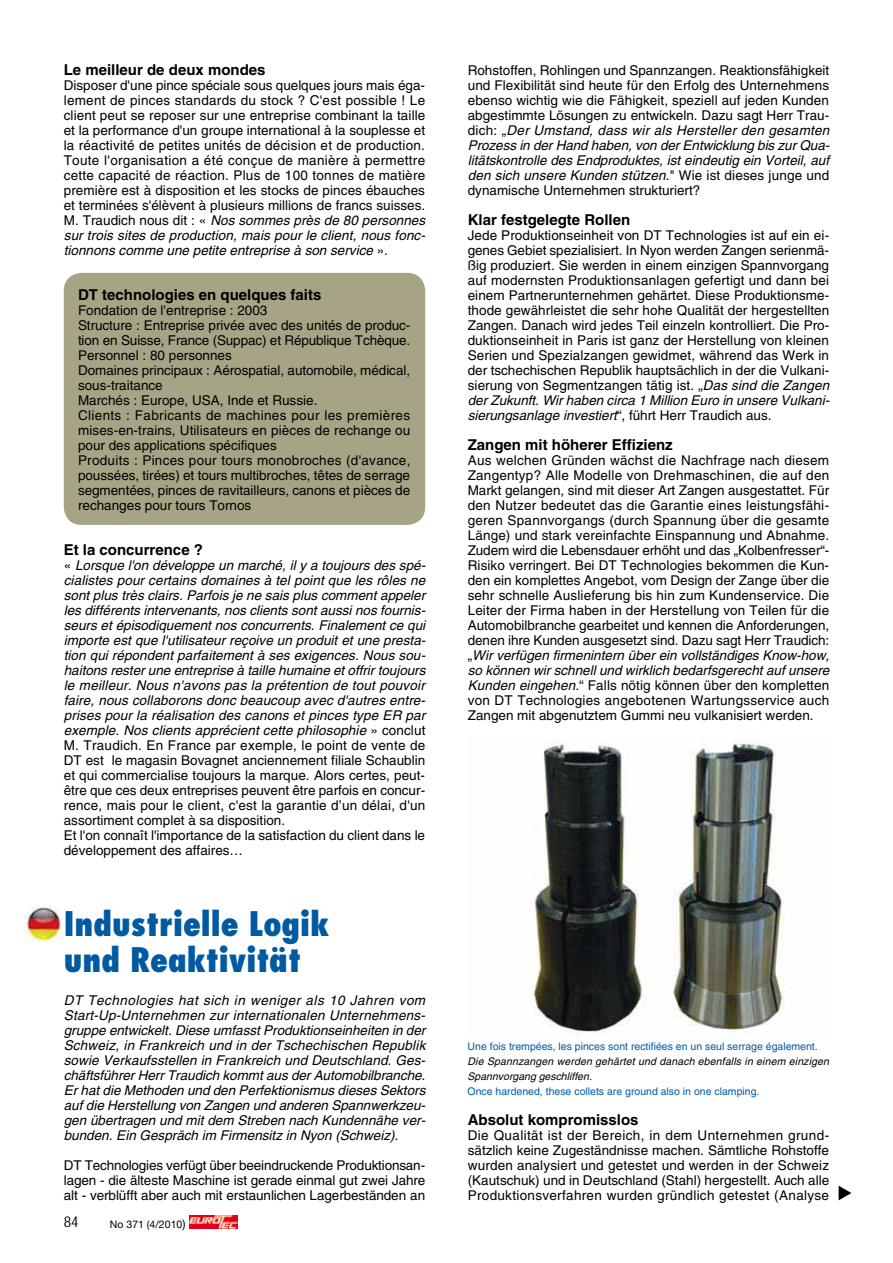
<style>
.page{position:relative;width:893px;height:1263px;background:#fff}
.page>*{position:absolute;margin:0;border:0;box-sizing:border-box;transform-origin:0 0}
.t1{font:800 condensed 33px/36px "Futura";color:#005aa2}
.t2{font:700 15px "Helvetica";color:#000}
.t3{font:13.5px/15px "Helvetica";color:#000;text-align:justify}
.t4{font:italic 13.5px/15px "Helvetica";color:#000}
.t5{font:10.5px "Helvetica";color:#005aa2}
.t6{font:italic 10.5px/15px "Helvetica";letter-spacing:.015em;color:#000}
.t7{font:10.5px "Helvetica Neue";color:#000}
.s1{font-style:italic}
.s2{font-style:normal}
.s3{font-size:12px}
</style>
<div class="page">
<svg style="left:189px;top:1215px;width:49px;height:13px"></svg>
<img style="left:190px;top:1215px;width:47px;height:13px">
<img style="left:24px;top:906px;width:38px;height:38px;border-radius:10px">
<div style="left:64px;top:273px;width:361px;height:252px;background:#a7a486;border-radius:18px"></div>
<img style="left:534px;top:741px;width:260px;height:292px">
<p class="t2" style="left:64px;top:64px;width:203px">Le meilleur de deux mondes</p>
<p class="t3" style="left:64px;top:79px;width:363px">Disposer d'une pince spéciale sous quelques jours mais éga&shy;lement de pinces standards du stock ? C'est possible ! Le client peut se reposer sur une entreprise combinant la taille et la performance d'un groupe international à la souplesse et la réactivité de petites unités de décision et de production.<br>Toute l'organisation a été conçue de manière à permettre cette capacité de réaction. Plus de 100 tonnes de matière première est à disposition et les stocks de pinces ébauches et terminées s'élèvent à plusieurs millions de francs suisses.<br>M. Traudich nous dit : « <span class="s1">Nos sommes près de 80 personnes sur trois sites de production, mais pour le client, nous fonc&shy;tionnons comme une petite entreprise à son service</span> ».</p>
<p class="t2" style="left:78px;top:289px;width:245px">DT technologies en quelques faits</p>
<p class="t3" style="left:78px;top:304px;width:334px;text-align:left">Fondation de l'entreprise : 2003<br>Structure : Entreprise privée avec des unités de produc&shy;tion en Suisse, France (Suppac) et République Tchèque.<br>Personnel : 80 personnes<br>Domaines principaux : Aérospatial, automobile, médical, sous-traitance<br>Marchés : Europe, USA, Inde et Russie.<br>Clients : Fabricants de machines pour les premières mises-en-trains, Utilisateurs en pièces de rechange ou pour des applications spécifiques<br>Produits : Pinces pour tours monobroches (d'avance, poussées, tirées) et tours multibroches, têtes de serrage segmentées, pinces de ravitailleurs, canons et pièces de rechanges pour tours Tornos</p>
<p class="t2" style="left:64px;top:544px;width:141px">Et la concurrence ?</p>
<p class="t4" style="left:64px;top:559px;width:363px"><span class="s2">«</span> Lorsque l'on développe un marché, il y a toujours des spé&shy;cialistes pour certains domaines à tel point que les rôles ne sont plus très clairs. Parfois je ne sais plus comment appeler les différents intervenants, nos clients sont aussi nos fournis&shy;seurs et épisodiquement nos concurrents. Finalement ce qui importe est que l'utilisateur reçoive un produit et une presta&shy;tion qui répondent parfaitement à ses exigences. Nous sou&shy;haitons rester une entreprise à taille humaine et offrir toujours le meilleur. Nous n'avons pas la prétention de tout pouvoir faire, nous collaborons donc beaucoup avec d'autres entre&shy;prises pour la réalisation des canons et pinces type ER par exemple. Nos clients apprécient cette philosophie <span class="s2">» conclut M. Traudich. En France par exemple, le point de vente de DT est le magasin Bovagnet anciennement filiale Schaublin et qui commercialise toujours la marque. Alors certes, peut&shy;être que ces deux entreprises peuvent être parfois en concur&shy;rence, mais pour le client, c'est la garantie d’un délai, d'un assortiment complet à sa disposition.<br>Et l'on connaît l'importance de la satisfaction du client dans le développement des affaires…</span></p>
<h1 class="t1" style="left:64px;top:909px;width:267px">Industrielle Logik und Reaktivität</h1>
<p class="t4" style="left:64px;top:994px;width:363px;text-align:justify">DT Technologies hat sich in weniger als 10 Jahren vom Start-Up-Unternehmen zur internationalen Unternehmens&shy;gruppe entwickelt. Diese umfasst Produktionseinheiten in der Schweiz, in Frankreich und in der Tschechischen Republik sowie Verkaufsstellen in Frankreich und Deutschland. Ges&shy;chäftsführer Herr Traudich kommt aus der Automobilbranche.<br>Er hat die Methoden und den Perfektionismus dieses Sektors auf die Herstellung von Zangen und anderen Spannwerkzeu&shy;gen übertragen und mit dem Streben nach Kundennähe ver&shy;bunden. Ein Gespräch im Firmensitz in Nyon (Schweiz).</p>
<p class="t3" style="left:64px;top:1159px;width:363px">DT Technologies verfügt über beeindruckende Produktionsan&shy;lagen - die älteste Maschine ist gerade einmal gut zwei Jahre alt - verblüfft aber auch mit erstaunlichen Lagerbeständen an</p>
<p class="t7" style="left:71px;top:1220px;width:116px">✔ No 371 (4/2010<span class="s3">)</span></p>
<p class="t3" style="left:468px;top:64px;width:363px">Rohstoffen, Rohlingen und Spannzangen. Reaktionsfähigkeit und Flexibilität sind heute für den Erfolg des Unternehmens ebenso wichtig wie die Fähigkeit, speziell auf jeden Kunden abgestimmte Lösungen zu entwickeln. Dazu sagt Herr Trau&shy;dich: „<span class="s1">Der Umstand, dass wir als Hersteller den gesamten Prozess in der Hand haben, von der Entwicklung bis zur Qua&shy;litätskontrolle des Endproduktes, ist eindeutig ein Vorteil, auf den sich unsere Kunden stützen</span>." Wie ist dieses junge und dynamische Unternehmen strukturiert?</p>
<p class="t2" style="left:468px;top:214px;width:164px">Klar festgelegte Rollen</p>
<p class="t3" style="left:468px;top:229px;width:363px">Jede Produktionseinheit von DT Technologies ist auf ein ei&shy;genes Gebiet spezialisiert. In Nyon werden Zangen serienmä&shy;ßig produziert. Sie werden in einem einzigen Spannvorgang auf modernsten Produktionsanlagen gefertigt und dann bei einem Partnerunternehmen gehärtet. Diese Produktionsme&shy;thode gewährleistet die sehr hohe Qualität der hergestellten Zangen. Danach wird jedes Teil einzeln kontrolliert. Die Pro&shy;duktionseinheit in Paris ist ganz der Herstellung von kleinen Serien und Spezialzangen gewidmet, während das Werk in der tschechischen Republik hauptsächlich in der die Vulkani&shy;sierung von Segmentzangen tätig ist. „<span class="s1">Das sind die Zangen der Zukunft. Wir haben circa 1 Million Euro in unsere Vulkani&shy;sierungsanlage investiert</span>“, führt Herr Traudich aus.</p>
<p class="t2" style="left:468px;top:439px;width:207px">Zangen mit höherer Effizienz</p>
<p class="t3" style="left:468px;top:454px;width:363px">Aus welchen Gründen wächst die Nachfrage nach diesem Zangentyp? Alle Modelle von Drehmaschinen, die auf den Markt gelangen, sind mit dieser Art Zangen ausgestattet. Für den Nutzer bedeutet das die Garantie eines leistungsfähi&shy;geren Spannvorgangs (durch Spannung über die gesamte Länge) und stark vereinfachte Einspannung und Abnahme.<br>Zudem wird die Lebensdauer erhöht und das „Kolbenfresser“- Risiko verringert. Bei DT Technologies bekommen die Kun&shy;den ein komplettes Angebot, vom Design der Zange über die sehr schnelle Auslieferung bis hin zum Kundenservice. Die Leiter der Firma haben in der Herstellung von Teilen für die Automobilbranche gearbeitet und kennen die Anforderungen, denen ihre Kunden ausgesetzt sind. Dazu sagt Herr Traudich: „<span class="s1">Wir verfügen firmenintern über ein vollständiges Know-how, so können wir schnell und wirklich bedarfsgerecht auf unsere Kunden eingehen.</span>“ Falls nötig können über den kompletten von DT Technologies angebotenen Wartungsservice auch Zangen mit abgenutztem Gummi neu vulkanisiert werden.</p>
<p class="t5" style="left:468px;top:1042px;width:352px">Une fois trempées, les pinces sont rectifiées en un seul serrage également.</p>
<p class="t6" style="left:468px;top:1055px;width:363px">Die Spannzangen werden gehärtet und danach ebenfalls in einem einzigen<br>Spannvorgang geschliffen.</p>
<p class="t5" style="left:468px;top:1087px;width:293px">Once hardened, these collets are ground also in one clamping.</p>
<p class="t2" style="left:468px;top:1114px;width:172px">Absolut kompromisslos</p>
<p class="t3" style="left:468px;top:1129px;width:363px">Die Qualität ist der Bereich, in dem Unternehmen grund&shy;sätzlich keine Zugeständnisse machen. Sämtliche Rohstoffe wurden analysiert und getestet und werden in der Schweiz (Kautschuk) und in Deutschland (Stahl) hergestellt. Auch alle Produktionsverfahren wurden gründlich getestet (Analyse</p>
</div>
